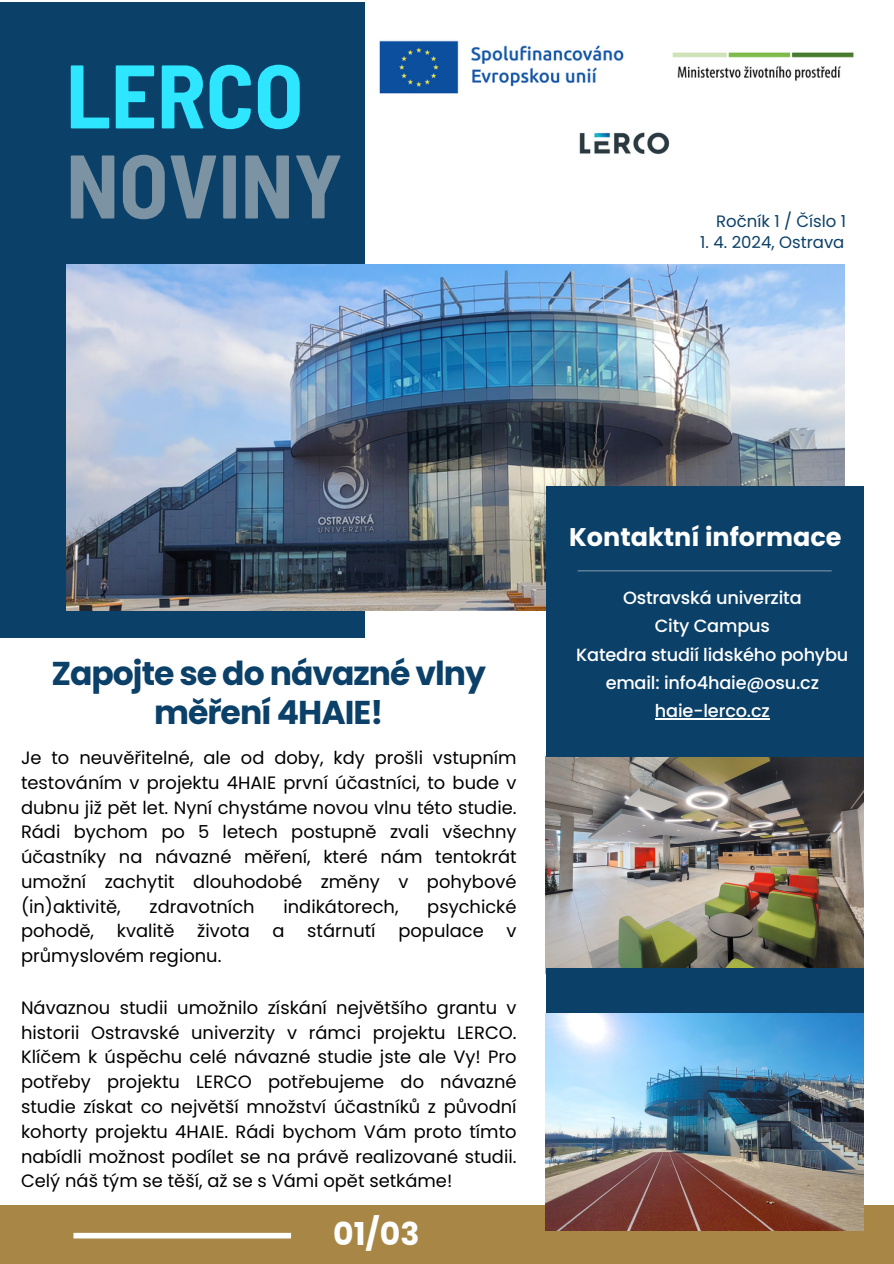
<style>
.page{position:relative;width:894px;height:1264px;background:#fff}
.page>*{position:absolute;margin:0;border:0;box-sizing:border-box;transform-origin:0 0}
.t1{font:700 semi-condensed 90px/90px "Barlow";color:#7c93a4}
.t2{font:700 33px/39.3px "Poppins";letter-spacing:-.03em;color:#0b4068;text-align:center}
.t3{font:700 31.5px "Poppins";color:#fff}
.t4{font:700 25.5px "Poppins";color:#fff}
.t5{font:17.85px/24.8px "Poppins";color:#000;text-align:justify}
.t6{font:500 17.7px/28.2px "Poppins";letter-spacing:-.01em;color:#fff;text-align:center}
.t7{font:16.5px "Poppins";color:#0b4068}
.s1{color:#2ee6ff}
</style>
<div class="page">
<div style="left:0;top:2px;width:364px;height:635px;background:#0b4068"></div>
<div style="left:0;top:1205px;width:893px;height:58px;background:#a88746"></div>
<img style="left:66px;top:264px;width:777px;height:346px">
<img style="left:546px;top:756px;width:317px;height:212px">
<div style="left:546px;top:485px;width:317px;height:271px;background:#0b4068"></div>
<hr style="left:577px;top:570px;width:254px;height:1px;background:#7c93a4">
<div style="left:546px;top:968px;width:317px;height:91px;background:#0b4068"></div>
<div style="left:73px;top:1232px;width:218px;height:6px;background:#fff"></div>
<img style="left:579px;top:132px;width:91px;height:22px">
<img style="left:379px;top:40px;width:475px;height:54px">
<img style="left:546px;top:1013px;width:317px;height:217px">
<hr style="left:654px;top:718px;width:115px;height:1px;background:#fff">
<p class="t1" style="left:66px;top:47px;width:278px"><span class="s1">LERCO<br></span>NOVINY</p>
<h3 class="t7" style="left:716px;top:209px;width:131px">Ročník 1 / Číslo 1</h3>
<h4 class="t7" style="left:700px;top:231px;width:146px">1. 4. 2024, Ostrava</h4>
<h5 class="t2" style="left:51px;top:653px;width:436px">Zapojte se do návazné vlny měření 4HAIE!</h5>
<p class="t5" style="left:21px;top:745px;width:497px">Je to neuvěřitelné, ale od doby, kdy prošli vstupním testováním v projektu 4HAIE první účastníci, to bude v dubnu již pět let. Nyní chystáme novou vlnu této studie.<br>Rádi bychom po 5 letech postupně zvali všechny účastníky na návazné měření, které nám tentokrát umožní zachytit dlouhodobé změny v pohybové (in)aktivitě,</p>
<p class="t5" style="left:149px;top:894px;width:107px">zdravotních</p>
<p class="t5" style="left:283px;top:894px;width:117px">indikátorech,</p>
<p class="t5" style="left:427px;top:894px;width:91px">psychické</p>
<p class="t5" style="left:21px;top:918px;width:75px">pohodě,</p>
<p class="t5" style="left:117px;top:918px;width:59px">kvalitě</p>
<p class="t5" style="left:197px;top:918px;width:54px">života</p>
<p class="t5" style="left:272px;top:918px;width:14px">a</p>
<p class="t5" style="left:307px;top:918px;width:70px">stárnutí</p>
<p class="t5" style="left:398px;top:918px;width:87px">populace</p>
<p class="t5" style="left:506px;top:918px;width:12px">v</p>
<p class="t5" style="left:21px;top:943px;width:202px">průmyslovém regionu.</p>
<p class="t5" style="left:21px;top:995px;width:497px">Návaznou studii umožnilo získání největšího grantu v historii Ostravské univerzity v rámci projektu LERCO.<br>Klíčem k úspěchu celé návazné studie jste ale Vy! Pro potřeby projektu LERCO potřebujeme do návazné studie získat co největší množství účastníků z původní kohorty projektu 4HAIE. Rádi bychom Vám proto tímto nabídli možnost podílet se na právě realizované studii.<br>Celý náš tým se těší, až se s Vámi opět setkáme!</p>
<p class="t3" style="left:333px;top:1211px;width:88px">01/03</p>
<p class="t4" style="left:569px;top:519px;width:274px">Kontaktní informace</p>
<h2 class="t6" style="left:576px;top:584px;width:273px">Ostravská univerzita<br>City Campus<br>Katedra studií lidského pohybu email: info4haie@osu.cz haie-lerco.cz</h2>
</div>
